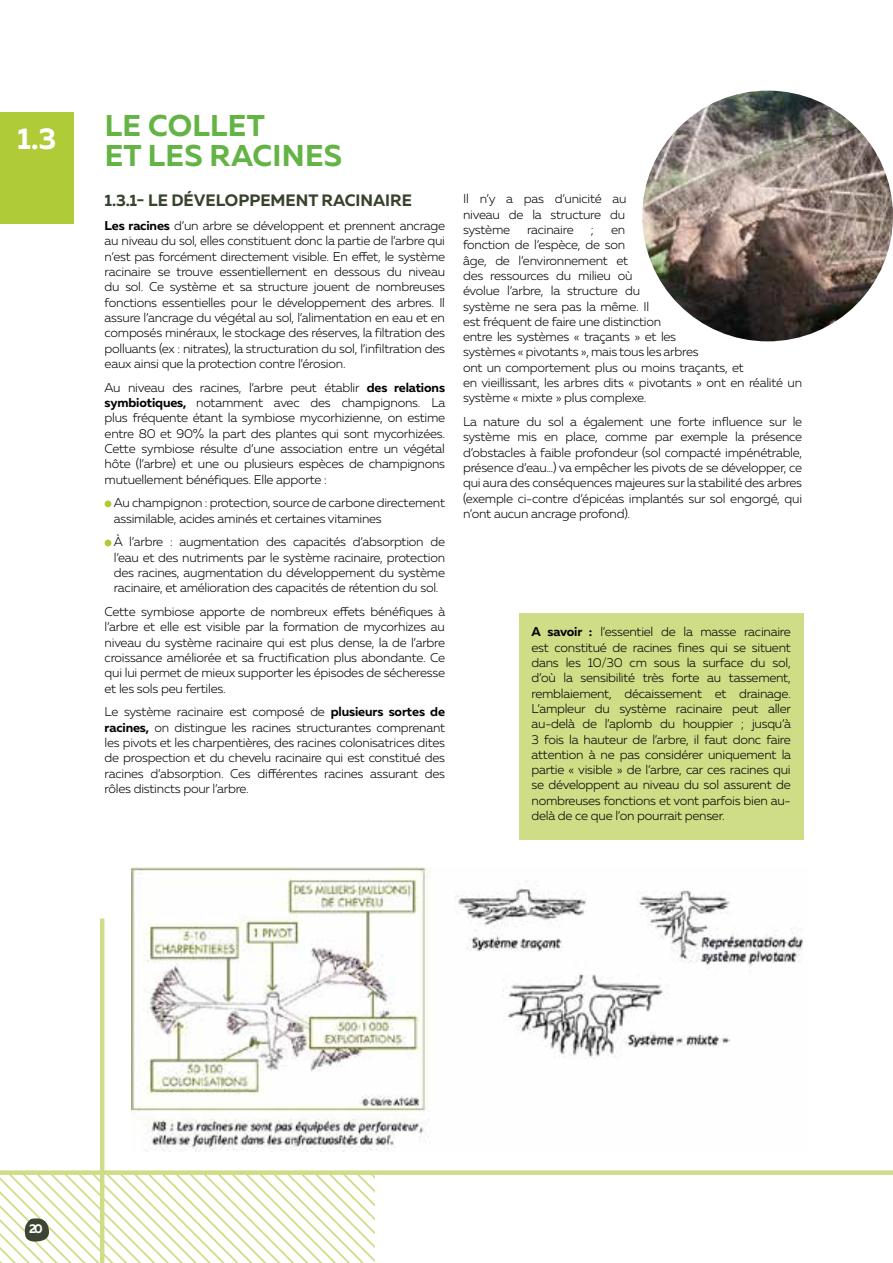
<style>
.page{position:relative;width:893px;height:1263px;background:#fff}
.page>*{position:absolute;margin:0;border:0;box-sizing:border-box;transform-origin:0 0}
.t1{font:700 30px/30px "Muller";letter-spacing:.01em;color:#64b445}
.t2{font:700 30px "Muller";color:#fff}
.t3{font:700 16.5px "Muller";color:#37432c}
.t4{font:300 12.75px/15.3px "Muller";letter-spacing:-.02em;color:#000;text-align:justify}
.t5{font:700 12.75px "Muller";color:#fff;scale:.95 1}
.s1{font-weight:700}
</style>
<div class="page">
<svg style="left:0;top:1175px;width:374px;height:88px"></svg>
<div style="left:0;top:113px;width:74px;height:111px;background:#afcb37"></div>
<div style="left:105px;top:500px;width:6px;height:7px;background:#afcb37;border-radius:50%"></div>
<svg style="left:105px;top:540px;width:6px;height:6px"></svg>
<img style="left:131px;top:868px;width:672px;height:284px">
<div style="left:519px;top:614px;width:284px;height:226px;background:#cedd86"></div>
<img style="left:642px;top:91px;width:251px;height:250px;border-radius:125px">
<div style="left:0;top:1170px;width:893px;height:5px;background:#cedd86"></div>
<hr style="left:100px;top:918px;width:4px;height:345px;background:#cedd86">
<h1 class="t2" style="left:17px;top:120px;width:41px">1.3</h1>
<h1 class="t1" style="left:105px;top:111px;width:239px">LE COLLET<br>ET LES RACINES</h1>
<p class="t3" style="left:105px;top:190px;width:309px">1.3.1- LE DÉVELOPPEMENT RACINAIRE</p>
<p class="t4" style="left:105px;top:218px;width:342px"><span class="s1">Les racines</span> d’un arbre se développent et prennent ancrage au niveau du sol, elles constituent donc la partie de l’arbre qui n’est pas forcément directement visible. En effet, le système racinaire se trouve essentiellement en dessous du niveau du sol. Ce système et sa structure jouent de nombreuses fonctions essentielles pour le développement des arbres. Il assure l’ancrage du végétal au sol, l’alimentation en eau et en composés minéraux, le stockage des réserves, la filtration des polluants (ex : nitrates), la structuration du sol, l’infiltration des eaux ainsi que la protection contre l’érosion.</p>
<p class="t4" style="left:105px;top:379px;width:342px">Au niveau des racines, l’arbre peut établir <span class="s1">des relations symbiotiques,</span> notamment avec des champignons. La plus fréquente étant la symbiose mycorhizienne, on estime entre 80 et 90% la part des plantes qui sont mycorhizées.<br>Cette symbiose résulte d’une association entre un végétal hôte (l’arbre) et une ou plusieurs espèces de champignons mutuellement bénéfiques. Elle apporte :</p>
<p class="t4" style="left:114px;top:495px;width:333px">Au champignon : protection, source de carbone directement assimilable, acides aminés et certaines vitamines</p>
<p class="t4" style="left:114px;top:534px;width:333px">À l’arbre : augmentation des capacités d’absorption de l’eau et des nutriments par le système racinaire, protection des racines, augmentation du développement du système racinaire, et amélioration des capacités de rétention du sol.</p>
<p class="t4" style="left:105px;top:604px;width:342px">Cette symbiose apporte de nombreux effets bénéfiques à l’arbre et elle est visible par la formation de mycorhizes au niveau du système racinaire qui est plus dense, la de l’arbre croissance améliorée et sa fructification plus abondante. Ce qui lui permet de mieux supporter les épisodes de sécheresse et les sols peu fertiles.</p>
<p class="t4" style="left:105px;top:704px;width:342px">Le système racinaire est composé de <span class="s1">plusieurs sortes de racines,</span> on distingue les racines structurantes comprenant les pivots et les charpentières, des racines colonisatrices dites de prospection et du chevelu racinaire qui est constitué des racines d’absorption. Ces différentes racines assurant des rôles distincts pour l’arbre.</p>
<p class="t4" style="left:463px;top:191px;width:165px">Il n’y a pas d’unicité au niveau de la structure du système</p>
<p class="t4" style="left:527px;top:222px;width:48px">racinaire</p>
<p class="t4" style="left:591px;top:222px;width:5px">;</p>
<p class="t4" style="left:463px;top:222px;width:341px;text-align:left;text-indent:148px">en<br>fonction de l’espèce, de son<br>âge, de l’environnement et<br>des ressources du milieu où<br>évolue l’arbre, la structure du<br>système ne sera pas la même. Il<br>est fréquent de faire une distinction<br>entre les systèmes « traçants » et les<br>systèmes « pivotants », mais tous les arbres<br>ont un comportement plus ou moins traçants, et<br>en vieillissant, les arbres dits « pivotants » ont en réalité un système « mixte » plus complexe.</p>
<p class="t4" style="left:463px;top:414px;width:341px">La nature du sol a également une forte influence sur le système mis en place, comme par exemple la présence d’obstacles à faible profondeur (sol compacté impénétrable, présence d’eau…) va empêcher les pivots de se développer, ce qui aura des conséquences majeures sur la stabilité des arbres (exemple ci-contre d’épicéas implantés sur sol engorgé, qui n’ont aucun ancrage profond).</p>
<p class="t4" style="left:531px;top:624px;width:261px"><span class="s1">A savoir :</span> l’essentiel de la masse racinaire est constitué de racines fines qui se situent dans les 10/30 cm sous la surface du sol, d’où la sensibilité très forte au tassement, remblaiement, décaissement et drainage.<br>L’ampleur du système racinaire peut aller au-delà de l’aplomb du houppier ; jusqu’à 3 fois la hauteur de l’arbre, il faut donc faire attention à ne pas considérer uniquement la partie « visible » de l’arbre, car ces racines qui se développent au niveau du sol assurent de nombreuses fonctions et vont parfois bien au&shy;delà de ce que l’on pourrait penser.</p>
<p class="t5" style="left:29px;top:1220px;width:16px">20</p>
</div>
